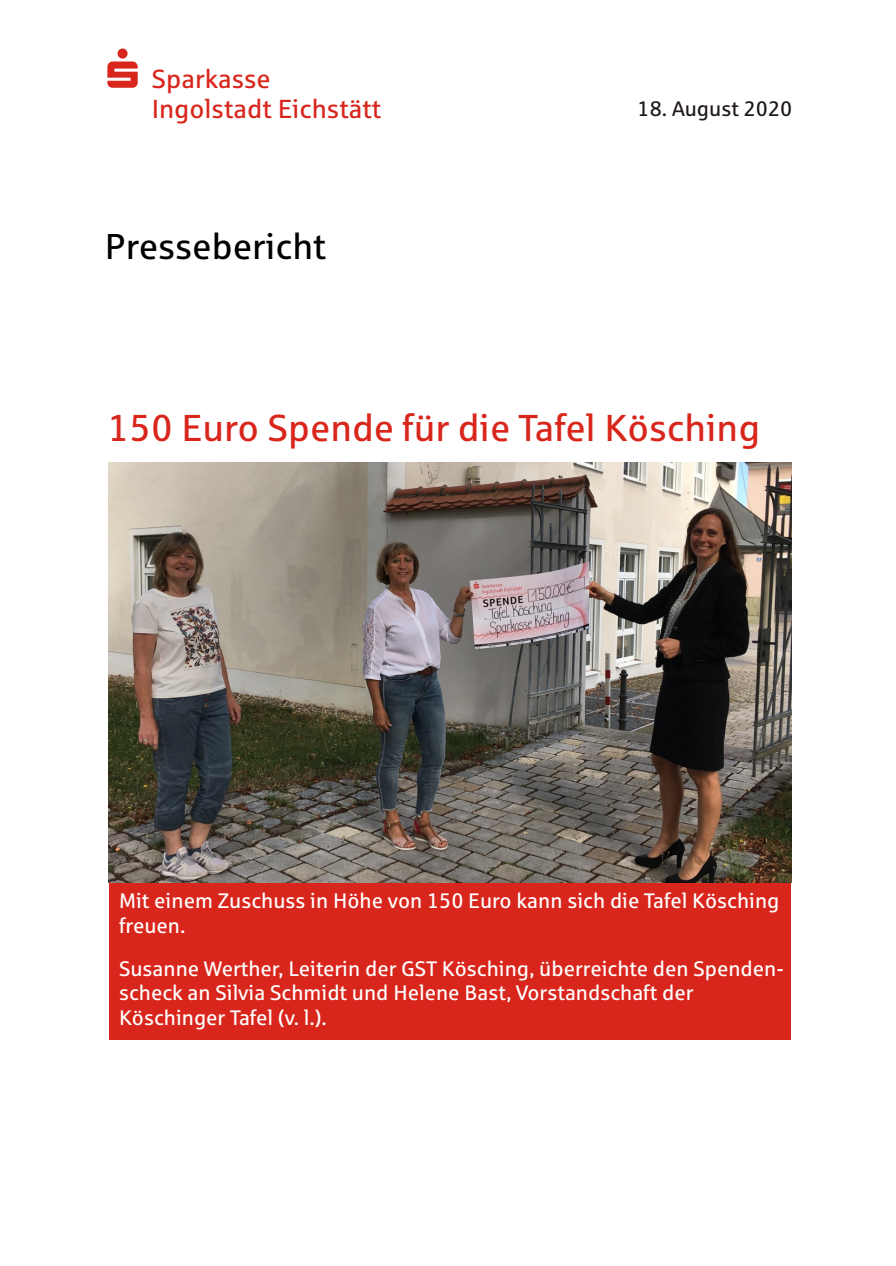
<style>
.page{position:relative;width:896px;height:1266px;background:#fff}
.page>*{position:absolute;margin:0;border:0;box-sizing:border-box;transform-origin:0 0}
.t1{font:37.5px "Sparkasse Rg";color:#d9261c}
.t2{font:36px "Sparkasse Rg";color:#000}
.t3{font:26.1px "Sparkasse Rg";color:#d9261c}
.t4{font:21px/24.6px "Sparkasse Rg";color:#fff}
.t5{font:21px "Sparkasse Rg";color:#1f1a17}
</style>
<div class="page">
<div style="left:109px;top:880px;width:682px;height:160px;background:#d9261c"></div>
<svg style="left:107px;top:49px;width:31px;height:39px"></svg>
<img style="left:109px;top:462px;width:682px;height:421px">
<p class="t3" style="left:152px;top:68px;width:120px">Sparkasse</p>
<p class="t3" style="left:152px;top:99px;width:231px">Ingolstadt Eichstätt</p>
<h2 class="t2" style="left:105px;top:233px;width:223px">Pressebericht</h2>
<p class="t5" style="left:637px;top:101px;width:156px">18. August 2020</p>
<h1 class="t1" style="left:108px;top:413px;width:653px">150 Euro Spende für die Tafel Kösching</h1>
<p class="t4" style="left:119px;top:890px;width:662px">Mit einem Zuschuss in Höhe von 150 Euro kann sich die Tafel Kösching freuen.</p>
<p class="t4" style="left:119px;top:958px;width:666px">Susanne Werther, Leiterin der GST Kösching, überreichte den Spenden&shy;scheck an Silvia Schmidt und Helene Bast, Vorstandschaft der<br>Köschinger Tafel (v. l.).</p>
</div>
